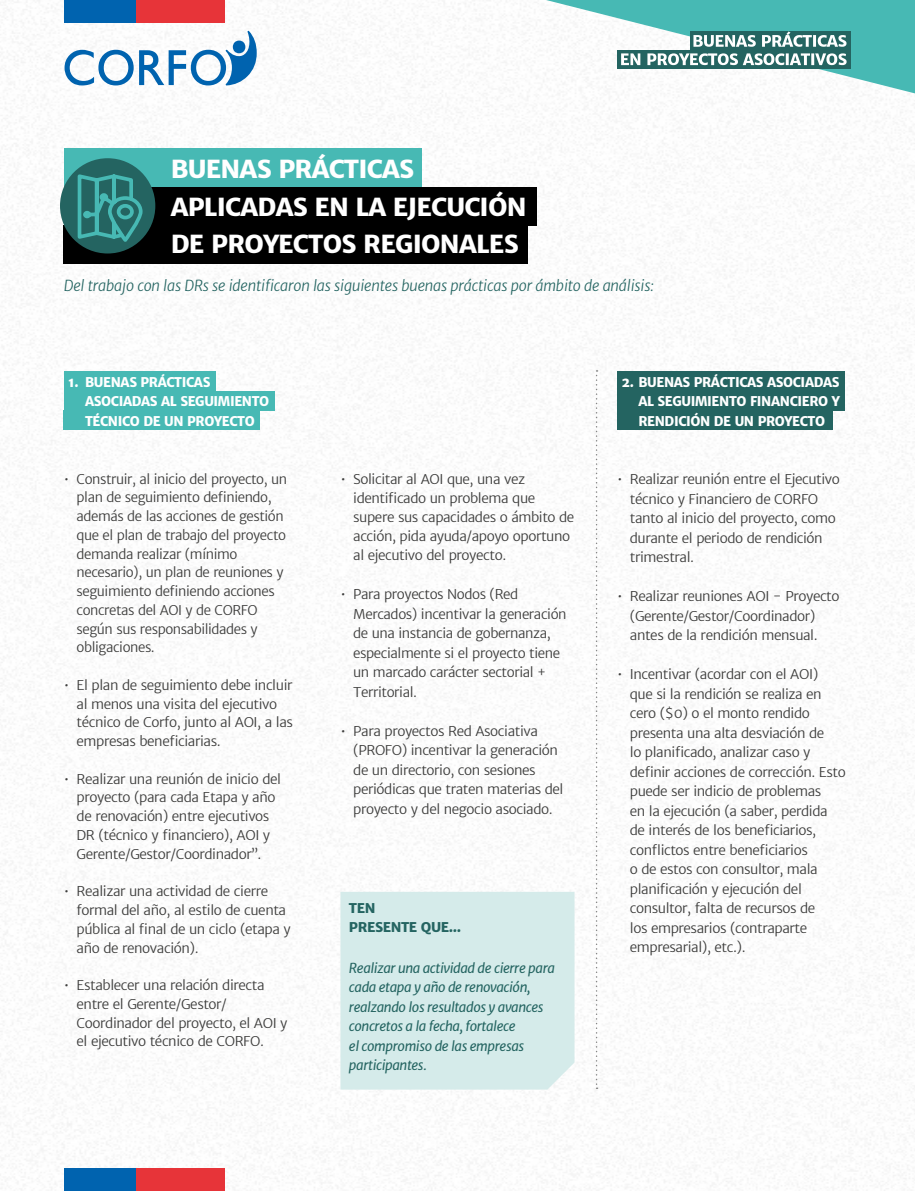
<style>
.page{position:relative;width:915px;height:1191px;background:#fff}
.page>*{position:absolute;margin:0;border:0;box-sizing:border-box;transform-origin:0 0}
.t1{font:800 24.9px/37.3px "Merriweather Sans";letter-spacing:-.03em;color:#fff}
.t2{font:italic 300 15px "Merriweather Sans";letter-spacing:-.01em;color:#246461}
.t3{font:300 13.5px/19.5px "Merriweather Sans";letter-spacing:-.03em;color:#3c3c3b}
.t4{font:italic 13.5px/19.5px "Merriweather Sans";letter-spacing:-.03em;color:#246461}
.t5{font:800 13.5px/19.5px "Merriweather Sans";letter-spacing:-.03em;color:#fff;scale:.95 1}
.t6{font:800 13.5px/19.5px "Merriweather Sans";letter-spacing:-.03em;color:#246461}
</style>
<div class="page">
<img style="left:0;top:0;width:914px;height:1191px">
<svg style="left:64px;top:31px;width:192px;height:54px"></svg>
<div style="left:64px;top:0;width:72px;height:22px;background:#0063af"></div>
<div style="left:136px;top:0;width:89px;height:22px;background:#e73439"></div>
<div style="left:64px;top:1168px;width:72px;height:23px;background:#0063af"></div>
<div style="left:136px;top:1168px;width:89px;height:23px;background:#e73439"></div>
<svg style="left:506px;top:0;width:408px;height:99px"></svg>
<div style="left:64px;top:149px;width:357px;height:38px;background:#47b9b4"></div>
<div style="left:64px;top:187px;width:472px;height:38px;background:#000"></div>
<div style="left:64px;top:225px;width:464px;height:38px;background:#000"></div>
<div style="left:64px;top:371px;width:152px;height:20px;background:#47b9b4"></div>
<div style="left:617px;top:371px;width:227px;height:20px;background:#246461"></div>
<div style="left:64px;top:391px;width:210px;height:19px;background:#47b9b4"></div>
<div style="left:617px;top:391px;width:227px;height:19px;background:#246461"></div>
<div style="left:64px;top:410px;width:196px;height:20px;background:#47b9b4"></div>
<div style="left:617px;top:410px;width:215px;height:20px;background:#246461"></div>
<svg style="left:595px;top:370px;width:2px;height:719px"></svg>
<div style="left:340px;top:891px;width:234px;height:198px;background:#d5ebea"></div>
<div style="left:60px;top:158px;width:95px;height:95px;background:#246461;border-radius:50%"></div>
<svg style="left:76px;top:172px;width:68px;height:72px"></svg>
<h1 class="t1" style="left:171px;top:150px;width:357px">BUENAS PRÁCTICAS<br>APLICADAS EN LA EJECUCIÓN<br>DE PROYECTOS REGIONALES</h1>
<p class="t2" style="left:64px;top:275px;width:591px">Del trabajo con las DRs se identificaron las siguientes buenas prácticas por ámbito de análisis:</p>
<p class="t5" style="left:85px;top:372px;width:195px;text-indent:-17px">1. BUENAS PRÁCTICAS<br>ASOCIADAS AL SEGUIMIENTO<br>TÉCNICO DE UN PROYECTO</p>
<p class="t3" style="left:77px;top:469px;width:212px;line-height:18.8px;text-indent:-13px">• Construir, al inicio del proyecto, un plan de seguimiento definiendo, además de las acciones de gestión que el plan de trabajo del proyecto demanda realizar (mínimo necesario), un plan de reuniones y seguimiento definiendo acciones concretas del AOI y de CORFO según sus responsabilidades y obligaciones.</p>
<p class="t3" style="left:77px;top:675px;width:218px;line-height:18.8px;text-indent:-13px">• El plan de seguimiento debe incluir al menos una visita del ejecutivo técnico de Corfo, junto al AOI, a las empresas beneficiarias.</p>
<p class="t3" style="left:64px;top:769px;width:219px;line-height:18.8px;text-align:center">• Realizar una reunión de inicio del proyecto (para cada Etapa y año de renovación) entre ejecutivos<br>DR (técnico y financiero), AOI y<br>Gerente/Gestor/Coordinador”.</p>
<p class="t3" style="left:77px;top:882px;width:216px;line-height:18.8px;text-indent:-13px">• Realizar una actividad de cierre formal del año, al estilo de cuenta pública al final de un ciclo (etapa y año de renovación).</p>
<p class="t3" style="left:77px;top:975px;width:212px;line-height:18.8px;text-indent:-13px">• Establecer una relación directa entre el Gerente/Gestor/<br>Coordinador del proyecto, el AOI y el ejecutivo técnico de CORFO.</p>
<p class="t3" style="left:353px;top:470px;width:222px;line-height:18.9px;text-indent:-13px">• Solicitar al AOI que, una vez identificado un problema que supere sus capacidades o ámbito de acción, pida ayuda/apoyo oportuno al ejecutivo del proyecto.</p>
<p class="t3" style="left:353px;top:584px;width:215px;text-indent:-13px">• Para proyectos Nodos (Red<br>Mercados) incentivar la generación de una instancia de gobernanza, especialmente si el proyecto tiene un marcado carácter sectorial +<br>Territorial.</p>
<p class="t3" style="left:353px;top:721px;width:212px;text-indent:-13px">• Para proyectos Red Asociativa (PROFO) incentivar la generación de un directorio, con sesiones periódicas que traten materias del proyecto y del negocio asociado.</p>
<p class="t6" style="left:349px;top:897px;width:114px">TEN<br>PRESENTE QUE...</p>
<p class="t4" style="left:349px;top:958px;width:207px">Realizar una actividad de cierre para cada etapa y año de renovación, realzando los resultados y avances concretos a la fecha, fortalece<br>el compromiso de las empresas participantes.</p>
<p class="t5" style="left:638px;top:372px;width:213px;text-align:justify;text-indent:-17px">2. BUENAS PRÁCTICAS ASOCIADAS AL SEGUIMIENTO FINANCIERO Y RENDICIÓN DE UN PROYECTO</p>
<p class="t3" style="left:629px;top:469px;width:211px;text-indent:-13px">• Realizar reunión entre el Ejecutivo técnico y Financiero de CORFO tanto al inicio del proyecto, como durante el periodo de rendición trimestral.</p>
<p class="t3" style="left:629px;top:586px;width:211px;text-indent:-13px">• Realizar reuniones AOI - Proyecto (Gerente/Gestor/Coordinador) antes de la rendición mensual.</p>
<p class="t3" style="left:629px;top:664px;width:217px;text-indent:-13px">• Incentivar (acordar con el AOI)<br>que si la rendición se realiza en cero ($0) o el monto rendido presenta una alta desviación de<br>lo planificado, analizar caso y definir acciones de corrección. Esto puede ser indicio de problemas<br>en la ejecución (a saber, perdida de interés de los beneficiarios, conflictos entre beneficiarios<br>o de estos con consultor, mala planificación y ejecución del consultor, falta de recursos de<br>los empresarios (contraparte empresarial), etc.).</p>
</div>
